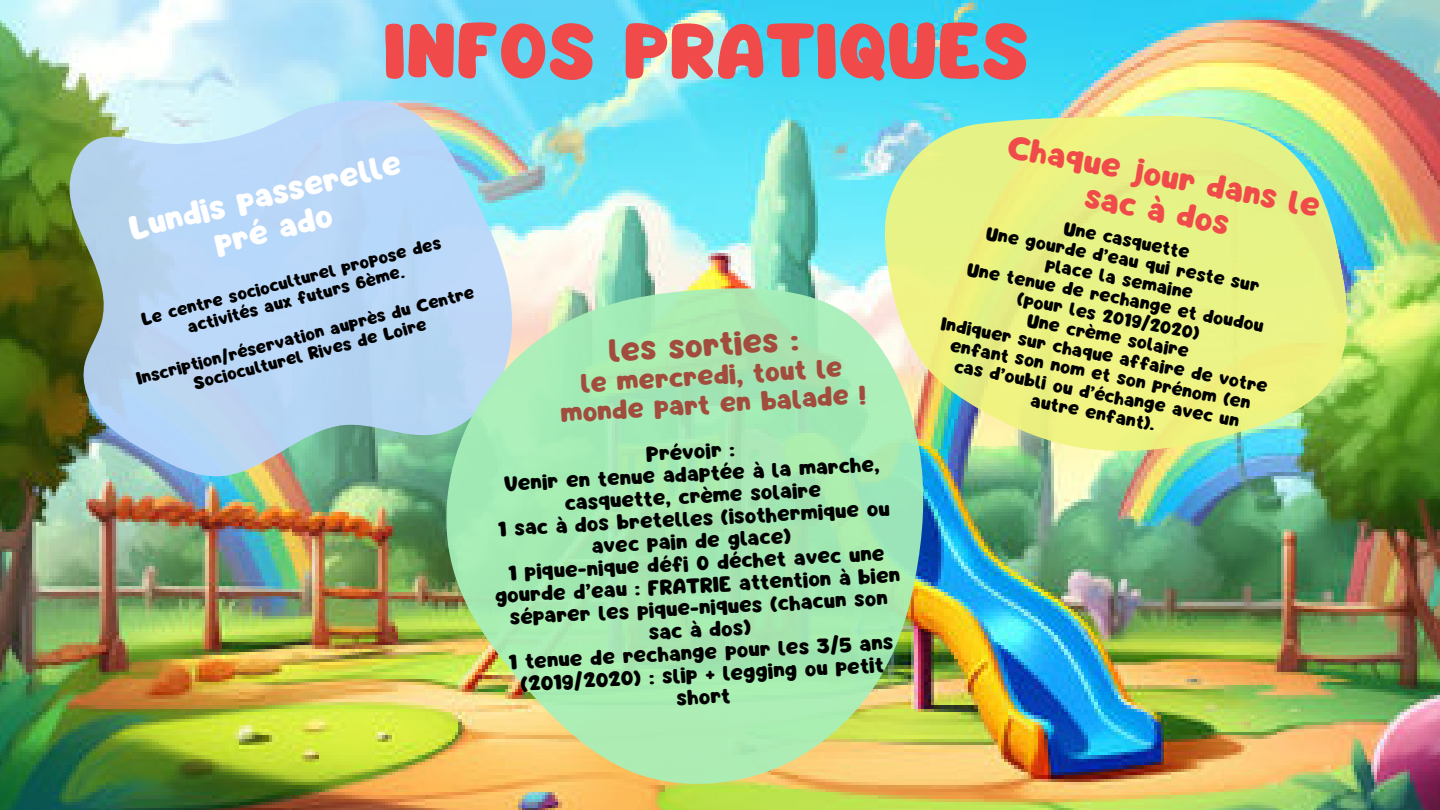
<style>
.page{position:relative;width:1440px;height:810px;background:#fff}
.page>*{position:absolute;margin:0;border:0;box-sizing:border-box;transform-origin:0 0}
.t1{font:68px "Mango";letter-spacing:.01em;color:#f04a4a}
.t2{font:29.3px "Mango";color:#a24c3d}
.t3{font:29.2px/34.7px "Mango";color:#f04a4a;text-align:center}
.t4{font:29.2px/34.7px "Mango";color:#fff;text-align:center}
.t5{font:24.3px/28.6px "Mango";color:#a24c3d;text-align:center}
.t6{font:18.9px/22.3px "Mango";color:#000;text-align:center}
.t7{font:16.5px/19.5px "Mango";color:#000;text-align:center}
.t8{font:15.6px/18.8px "Mango";color:#000;text-align:center}
</style>
<div class="page">
<img style="left:0;top:0;width:1440px;height:810px">
<img style="left:21px;top:49px;width:528px;height:476px">
<img style="left:864px;top:62px;width:505px;height:432px">
<svg style="left:441px;top:286px;width:485px;height:503px;background:#b1e2aa"></svg>
<h1 class="t1" style="left:383px;top:22px;width:647px">INFOS PRATIQUES</h1>
<p class="t4" style="left:126px;top:214px;width:280px;rotate:-14deg">Lundis passerelle pré ado</p>
<h2 class="t8" style="left:139px;top:310px;width:310px;rotate:-14deg">Le centre socioculturel propose des activités aux futurs 6ème.</h2>
<p class="t8" style="left:134px;top:370px;width:350px;rotate:-14deg">Inscription/réservation auprès du Centre<br>Socioculturel Rives de Loire</p>
<p class="t2" style="left:608px;top:338px;width:192px;rotate:-3deg">les sorties :</p>
<p class="t5" style="left:558px;top:371px;width:307px;rotate:-3deg">le mercredi, tout le monde part en balade !</p>
<p class="t6" style="left:488px;top:452px;width:407px;rotate:-3deg">Prévoir :<br>Venir en tenue adaptée à la marche, casquette, crème solaire<br>1 sac à dos bretelles (isothermique ou avec pain de glace)<br>1 pique-nique défi 0 déchet avec une gourde d’eau : FRATRIE attention à bien séparer les pique-niques (chacun son sac à dos)<br>1 tenue de rechange pour les 3/5 ans (2019/2020) : slip + legging ou petit short</p>
<p class="t3" style="left:1011px;top:131px;width:319px;rotate:11deg">Chaque jour dans le sac à dos</p>
<p class="t7" style="left:1066px;top:220px;width:129px;rotate:11deg">Une casquette</p>
<h2 class="t7" style="left:988px;top:224px;width:279px;rotate:11deg">Une gourde d’eau qui reste sur place la semaine</h2>
<p class="t7" style="left:969px;top:260px;width:303px;rotate:11deg">Une tenue de rechange et doudou (pour les 2019/2020)</p>
<p class="t7" style="left:1029px;top:312px;width:166px;rotate:11deg">Une crème solaire</p>
<p class="t7" style="left:943px;top:315px;width:334px;rotate:11deg">Indiquer sur chaque affaire de votre enfant son nom et son prénom (en cas d’oubli ou d’échange avec un autre enfant).</p>
</div>
